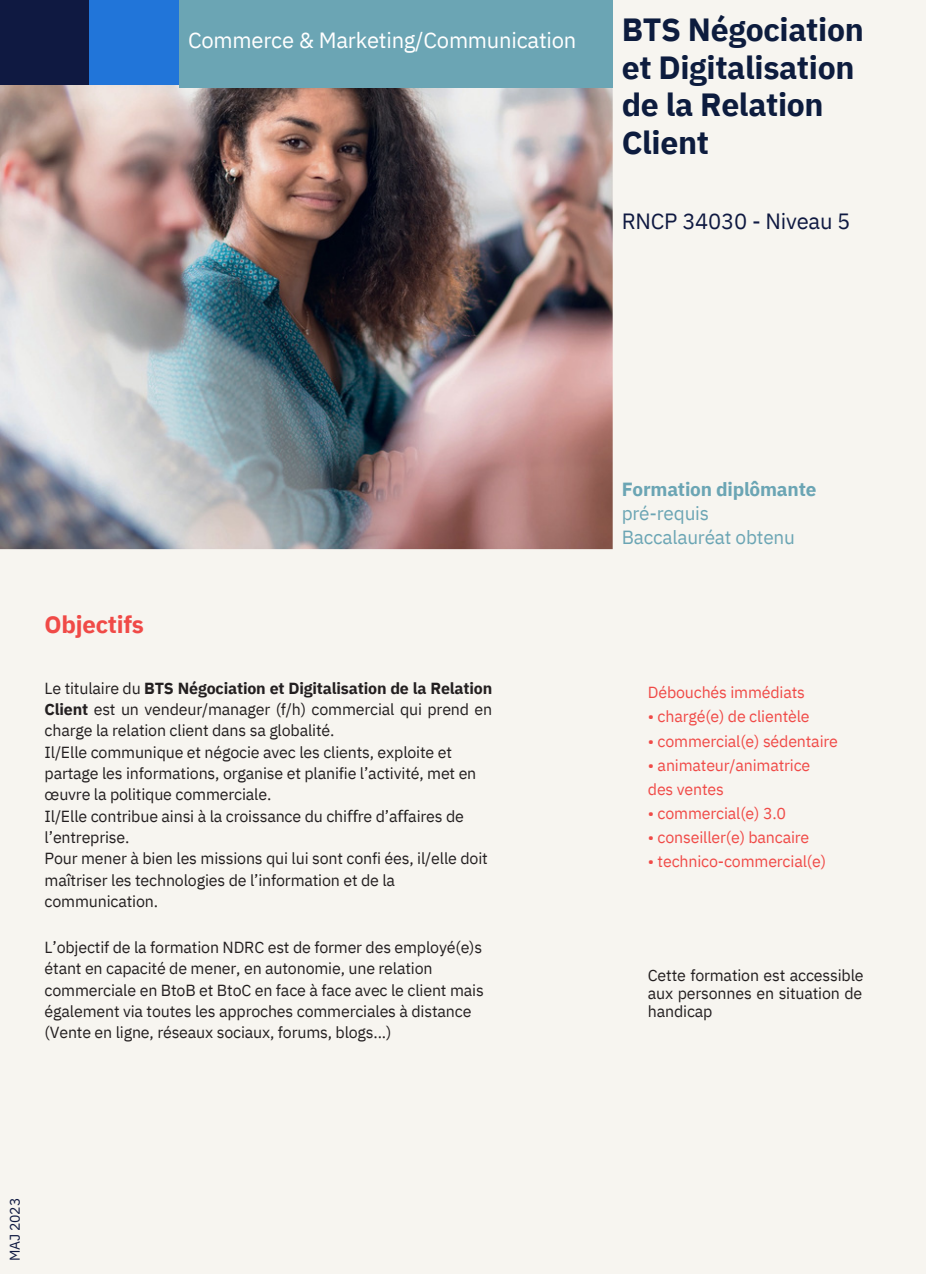
<style>
.page{position:relative;width:926px;height:1274px;background:#fff}
.page>*{position:absolute;margin:0;border:0;box-sizing:border-box;transform-origin:0 0}
.t1{font:700 32px/37.6px "IBM Plex Sans";letter-spacing:-.01em;color:#0d1c3e}
.t2{font:700 24px "IBM Plex Sans";letter-spacing:-.01em;color:#f04a47}
.t3{font:22px "IBM Plex Sans";letter-spacing:-.01em;color:#fff}
.t4{font:22px "IBM Plex Sans";letter-spacing:-.01em;color:#0f1941}
.t5{font:19px/24px "IBM Plex Sans";letter-spacing:-.01em;color:#6ba5b4}
.t6{font:700 19px "IBM Plex Sans";letter-spacing:-.01em;color:#6ba5b4}
.t7{font:16px/21.4px "IBM Plex Sans";letter-spacing:-.01em;color:#231f20}
.t8{font:16px/24px "IBM Plex Sans";letter-spacing:-.01em;color:#f04a47}
.t9{font:14px "IBM Plex Sans";letter-spacing:-.01em;color:#0f1941}
.s1{font-weight:700}
.s2{font-family:"Noto Sans"}
</style>
<div class="page">
<div style="left:0;top:0;width:925px;height:1273px;background:#f7f5f0"></div>
<img style="left:0;top:85px;width:612px;height:464px">
<div style="left:0;top:0;width:89px;height:85px;background:#0f1941"></div>
<div style="left:89px;top:0;width:90px;height:85px;background:#2175d9"></div>
<div style="left:179px;top:0;width:433px;height:87px;background:#6ba5b4"></div>
<h3 class="t3" style="left:188px;top:26px;width:390px">Commerce &amp; Marketing/Communication</h3>
<h1 class="t1" style="left:621px;top:10px;width:243px">BTS Négociation et Digitalisation de la Relation<br>Client</h1>
<h3 class="t4" style="left:621px;top:206px;width:230px">RNCP 34030 - Niveau 5</h3>
<h2 class="t2" style="left:45px;top:608px;width:101px">Objectifs</h2>
<p class="t6" style="left:621px;top:477px;width:196px">Formation diplômante</p>
<p class="t5" style="left:621px;top:501px;width:175px">pré-requis<br>Baccalauréat obtenu</p>
<p class="t7" style="left:45px;top:677px;width:449px">Le titulaire du <span class="s1">BTS Négociation et Digitalisation de la Relation Client</span> est un vendeur/manager (f/h) commercial qui prend en charge la relation client dans sa globalité.<br>Il/Elle communique et négocie avec les clients, exploite et partage les informations, organise et planifie l’activité, met en œuvre la politique commerciale.<br>Il/Elle contribue ainsi à la croissance du chi<span class="s2">ff</span>re d’a<span class="s2">ff</span>aires de l’entreprise.<br>Pour mener à bien les missions qui lui sont confi ées, il/elle doit maîtriser les technologies de l’information et de la communication.</p>
<p class="t8" style="left:648px;top:680px;width:159px">Débouchés immédiats</p>
<p class="t8" style="left:648px;top:704px;width:163px">• chargé(e) de clientèle</p>
<p class="t8" style="left:648px;top:728px;width:191px">• commercial(e) sédentaire</p>
<p class="t8" style="left:648px;top:752px;width:164px">• animateur/animatrice des ventes</p>
<p class="t8" style="left:648px;top:800px;width:140px">• commercial(e) 3.0</p>
<p class="t8" style="left:648px;top:824px;width:163px">• conseiller(e) bancaire</p>
<p class="t8" style="left:648px;top:848px;width:180px">• technico-commercial(e)</p>
<p class="t7" style="left:45px;top:936px;width:440px">L’objectif de la formation NDRC est de former des employé(e)s étant en capacité de mener, en autonomie, une relation commerciale en BtoB et BtoC en face à face avec le client mais également via toutes les approches commerciales à distance (Vente en ligne, réseaux sociaux, forums, blogs...)</p>
<p class="t7" style="left:648px;top:965px;width:217px;line-height:18px;text-align:justify">Cette formation est accessible aux personnes en situation de handicap</p>
<p class="t9" style="left:6px;top:1261px;width:65px;rotate:-90deg">MAJ 2023</p>
</div>
